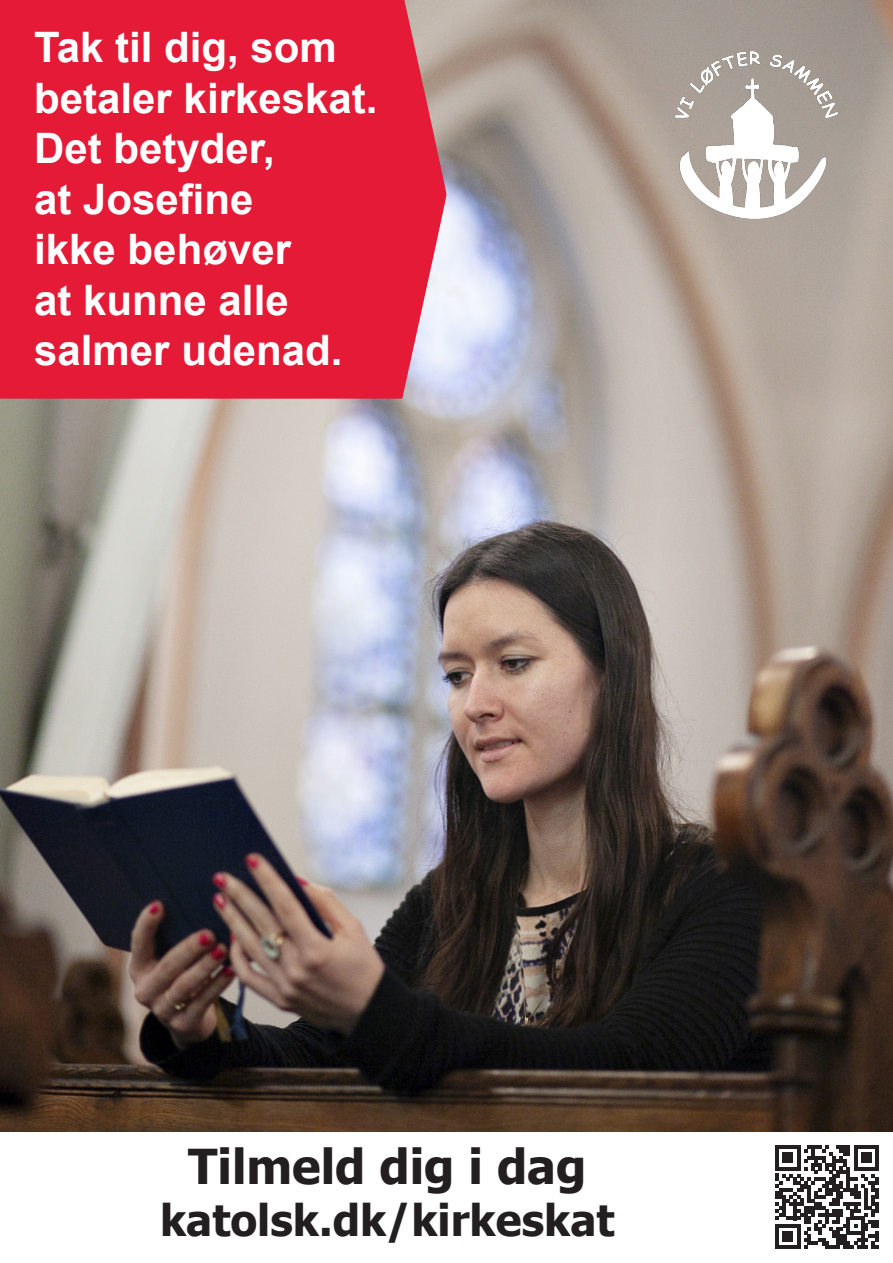
<style>
.page{position:relative;width:893px;height:1263px;background:#fff}
.page>*{position:absolute;margin:0;border:0;box-sizing:border-box;transform-origin:0 0}
.t1{font:700 48px "Tahoma";color:#231f20}
.t2{font:700 43.5px "Tahoma";color:#231f20}
.t3{font:700 42px "Arial";color:#fff}
</style>
<div class="page">
<img style="left:0;top:0;width:893px;height:1131px">
<svg style="left:775px;top:1145px;width:104px;height:104px"></svg>
<div style="left:0;top:0;width:446px;height:399px;background:#e41a36"></div>
<img style="left:661px;top:43px;width:183px;height:182px">
<p class="t3" style="left:34px;top:18px;width:304px">Tak til dig, som</p>
<p class="t3" style="left:34px;top:69px;width:345px">betaler kirkeskat.</p>
<p class="t3" style="left:34px;top:119px;width:242px">Det betyder,</p>
<p class="t3" style="left:34px;top:169px;width:221px">at Josefine</p>
<p class="t3" style="left:34px;top:220px;width:258px">ikke behøver</p>
<p class="t3" style="left:34px;top:270px;width:256px">at kunne alle</p>
<p class="t3" style="left:34px;top:321px;width:310px">salmer udenad.</p>
<p class="t1" style="left:188px;top:1133px;width:400px">Tilmeld dig i dag</p>
<p class="t2" style="left:160px;top:1190px;width:456px">katolsk.dk/kirkeskat</p>
</div>
